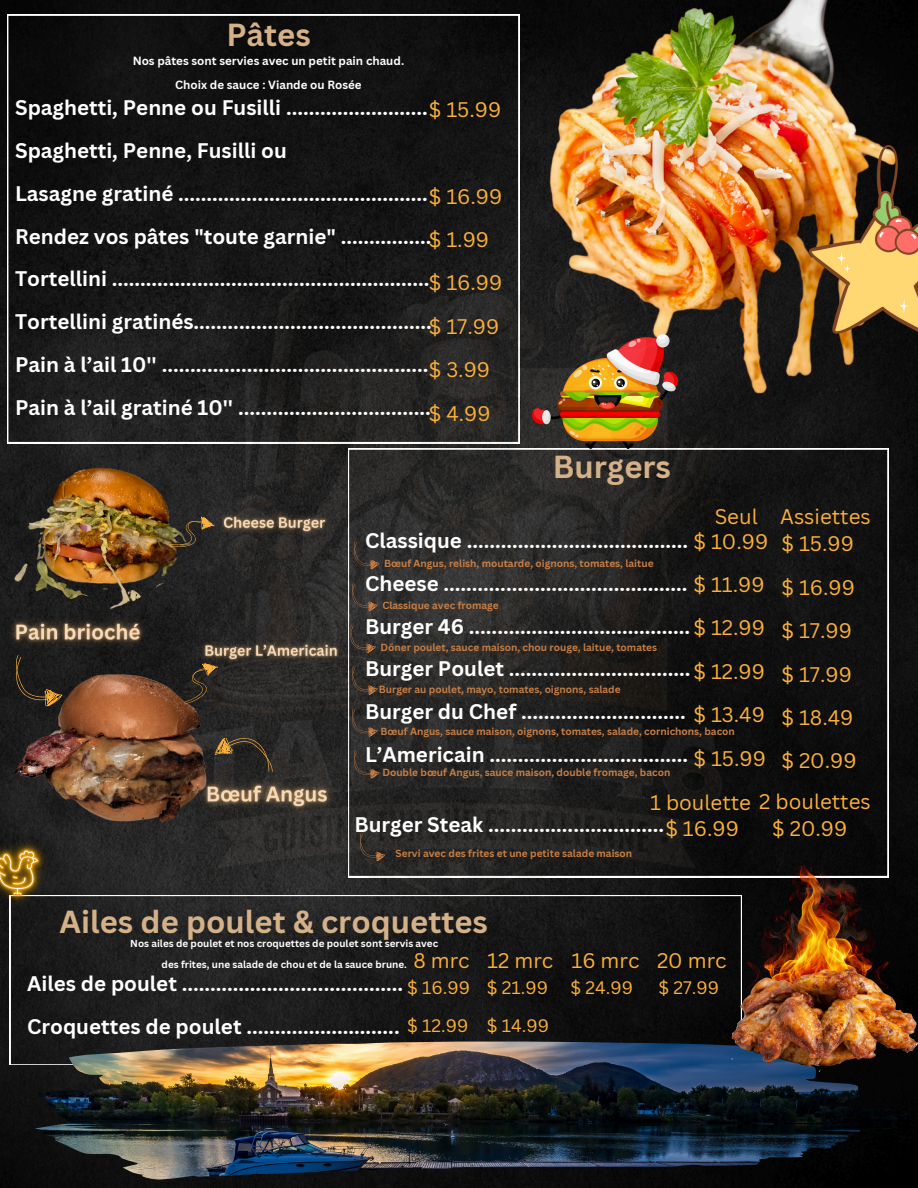
<style>
.page{position:relative;width:918px;height:1188px;background:#fff}
.page>*{position:absolute;margin:0;border:0;box-sizing:border-box;transform-origin:0 0}
.t1{font:700 31.05px "Canva Sans";color:#d4b188}
.t2{font:700 20.55px/42.8px "Canva Sans";color:#fff}
.t3{font:20.55px/43.3px "Canva Sans";color:#fbb03b}
.t4{font:17.55px/37.2px "Canva Sans";color:#fbb03b}
.t5{font:700 11.55px/24.2px "Canva Sans";color:#fffefd;text-align:center}
.t6{font:700 10.05px "Canva Sans";color:#c77e44}
.t7{font:700 9.9px/20.7px "Canva Sans";color:#fffefd;text-align:center}
.s1{font-weight:400;color:#fbb03b}
</style>
<div class="page">
<img style="left:0;top:0;width:918px;height:1188px">
<svg style="left:7px;top:15px;width:209px;height:340px;background:#151515"></svg>
<div style="left:735px;top:449px;width:153px;height:428px;background:#0f0f0f"></div>
<img style="left:177px;top:265px;width:558px;height:630px">
<svg style="left:354px;top:541px;width:26px;height:28px"></svg>
<svg style="left:352px;top:583px;width:26px;height:28px"></svg>
<svg style="left:350px;top:625px;width:26px;height:28px"></svg>
<svg style="left:352px;top:667px;width:26px;height:28px"></svg>
<svg style="left:352px;top:708px;width:26px;height:29px"></svg>
<svg style="left:354px;top:750px;width:26px;height:28px"></svg>
<img style="left:6px;top:583px;width:252px;height:336px">
<svg style="left:211px;top:729px;width:63px;height:30px;background:#3e3629"></svg>
<img style="left:0;top:355px;width:238px;height:360px">
<svg style="left:169px;top:512px;width:47px;height:47px;background:#3c3427"></svg>
<svg style="left:10px;top:895px;width:732px;height:170px;background:#1b1b1b"></svg>
<img style="left:746px;top:865px;width:145px;height:83px">
<img style="left:35px;top:1041px;width:874px;height:139px">
<img style="left:701px;top:948px;width:217px;height:162px">
<img style="left:216px;top:0;width:702px;height:430px">
<svg style="left:360px;top:833px;width:26px;height:28px"></svg>
<img style="left:533px;top:335px;width:145px;height:113px">
<img style="left:809px;top:146px;width:109px;height:189px">
<img style="left:0;top:840px;width:50px;height:64px">
<img style="left:0;top:597px;width:163px;height:72px">
<img style="left:184px;top:759px;width:167px;height:72px">
<img style="left:189px;top:627px;width:164px;height:49px">
<img style="left:209px;top:499px;width:132px;height:49px">
<p class="t1" style="left:226px;top:13px;width:86px">Pâtes</p>
<h6 class="t5" style="left:133px;top:48px;width:273px">Nos pâtes sont servies avec un petit pain chaud.<br>Choix de sauce : Viande ou Rosée</h6>
<p class="t2" style="left:15px;top:86px;width:488px">Spaghetti, Penne ou Fusilli .........................<span class="s1">$ 15.99<br></span>Spaghetti, Penne, Fusilli ou<br>Lasagne gratiné ............................................<br>Rendez vos pâtes "toute garnie" ................<br>Tortellini ........................................................<br>Tortellini gratinés..........................................<br>Pain à l’ail 10'' ...............................................<br>Pain à l’ail gratiné 10'' ..................................</p>
<h3 class="t3" style="left:429px;top:174px;width:75px">$ 16.99 $ 1.99 $ 16.99 $ 17.99 $ 3.99</h3>
<h3 class="t3" style="left:429px;top:391px;width:63px">$ 4.99</h3>
<p class="t1" style="left:553px;top:445px;width:120px">Burgers</p>
<p class="t3" style="left:715px;top:495px;width:44px">Seul</p>
<h2 class="t3" style="left:780px;top:495px;width:92px">Assiettes</h2>
<p class="t2" style="left:365px;top:519px;width:405px">Classique ....................................... <span class="s1">$ 10.99<br></span>Cheese ........................................... <span class="s1">$ 11.99<br></span>Burger 46 .......................................<span class="s1">$ 12.99<br></span>Burger Poulet ................................<br>Burger du Chef .............................<br>L’Americain ...................................</p>
<p class="t6" style="left:384px;top:556px;width:271px">Bœuf Angus, relish, moutarde, oignons, tomates, laitue</p>
<p class="t6" style="left:382px;top:598px;width:118px">Classique avec fromage</p>
<p class="t6" style="left:381px;top:640px;width:278px">Döner poulet, sauce maison, chou rouge, laitue, tomates</p>
<p class="t6" style="left:379px;top:682px;width:243px">Burger au poulet, mayo, tomates, oignons, salade</p>
<h2 class="t6" style="left:381px;top:724px;width:356px">Bœuf Angus, sauce maison, oignons, tomates, salade, cornichons, bacon</h2>
<p class="t6" style="left:382px;top:766px;width:290px">Double bœuf Angus, sauce maison, double fromage, bacon</p>
<p class="t3" style="left:693px;top:649px;width:73px">$ 12.99 $ 13.49</p>
<p class="t3" style="left:693px;top:736px;width:74px">$ 15.99</p>
<p class="t3" style="left:781px;top:522px;width:75px">$ 15.99 $ 16.99 $ 17.99 $ 17.99 $ 18.49</p>
<h1 class="t3" style="left:781px;top:739px;width:77px">$ 20.99</h1>
<p class="t3" style="left:650px;top:780px;width:222px">1 boulette 2 boulettes</p>
<p class="t3" style="left:665px;top:806px;width:75px">$ 16.99</p>
<p class="t3" style="left:772px;top:806px;width:77px">$ 20.99</p>
<h2 class="t2" style="left:354px;top:803px;width:311px">Burger Steak ...............................</h2>
<p class="t6" style="left:396px;top:846px;width:238px">Servi avec des frites et une petite salade maison</p>
<p class="t1" style="left:60px;top:899px;width:430px">Ailes de poulet &amp; croquettes</p>
<p class="t2" style="left:27px;top:962px;width:377px">Ailes de poulet .......................................<br>Croquettes de poulet ...........................</p>
<p class="t7" style="left:130px;top:933px;width:310px">Nos ailes de poulet et nos croquettes de poulet sont servis avec des frites, une salade de chou et de la sauce brune.</p>
<h3 class="t3" style="left:413px;top:939px;width:58px">8 mrc</h3>
<p class="t3" style="left:487px;top:939px;width:68px">12 mrc</p>
<p class="t3" style="left:571px;top:939px;width:70px">16 mrc</p>
<p class="t3" style="left:657px;top:939px;width:71px">20 mrc</p>
<p class="t4" style="left:407px;top:969px;width:65px">$ 16.99 $ 12.99</p>
<p class="t4" style="left:487px;top:969px;width:64px">$ 21.99 $ 14.99</p>
<p class="t4" style="left:571px;top:969px;width:64px">$ 24.99</p>
<p class="t4" style="left:658px;top:969px;width:62px">$ 27.99</p>
</div>
